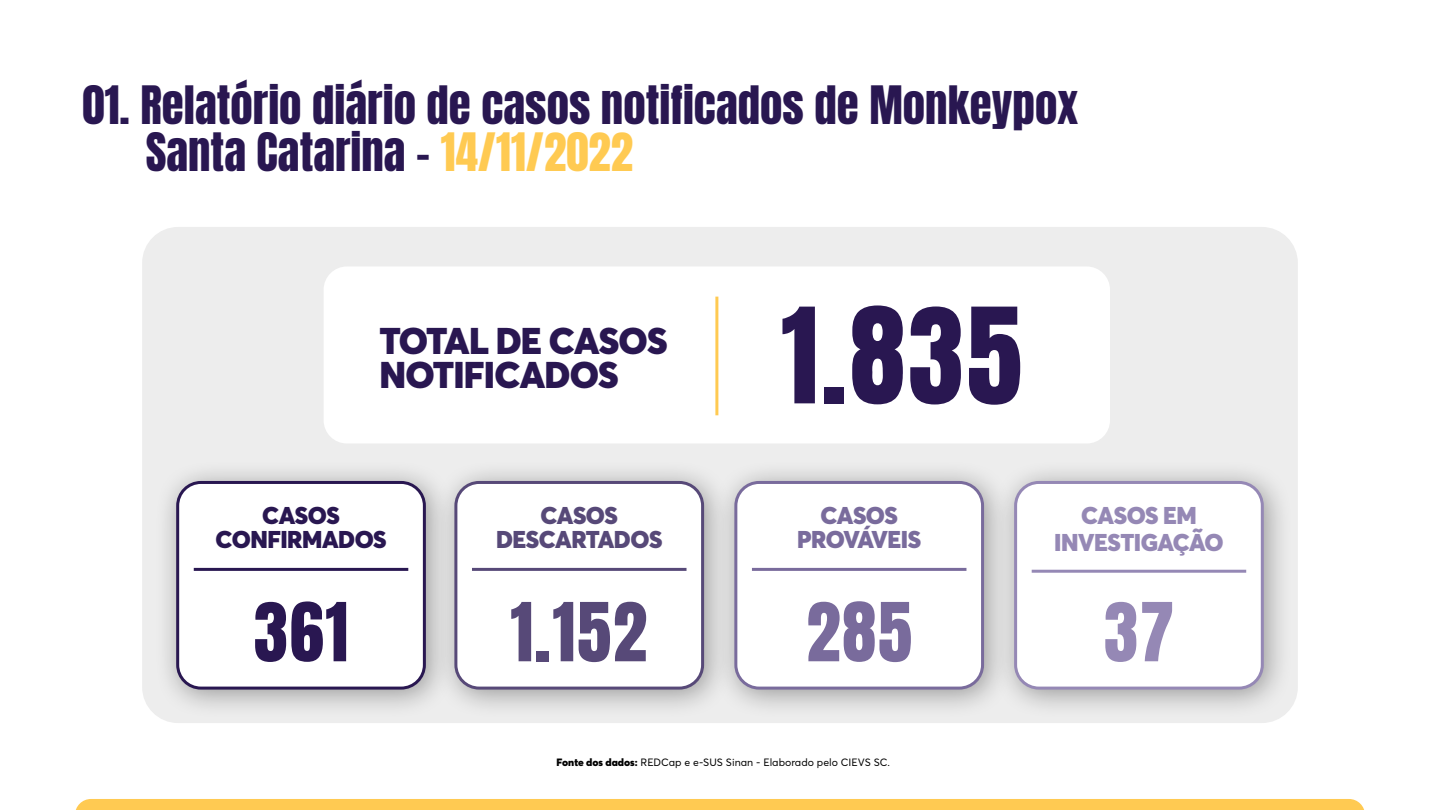
<style>
.page{position:relative;width:1440px;height:810px;background:#fff}
.page>*{position:absolute;margin:0;border:0;box-sizing:border-box;transform-origin:0 0}
.t1{font:112.5px "Anton";color:#291751}
.t2{font:69px "Anton";color:#574978}
.t3{font:69px "Anton";color:#796b9c}
.t4{font:69px "Anton";color:#291751}
.t5{font:69px "Anton";color:#9588b5}
.t6{font:45px/47.2px "Anton";color:#291751}
.t7{font:900 36.75px/34.5px "Averta";letter-spacing:-.02em;color:#291751}
.t8{font:900 24px/26.2px "Averta";letter-spacing:-.02em;color:#9588b5;text-align:center}
.t9{font:900 24px/24px "Averta";letter-spacing:-.02em;color:#291751;text-align:center}
.t10{font:900 24px/24px "Averta";letter-spacing:-.02em;color:#574978;text-align:center}
.t11{font:900 24px/24px "Averta";letter-spacing:-.02em;color:#796b9c;text-align:center}
.t12{font:10.5px "Averta";color:#000}
.s1{color:#ffca52}
.s2{font-weight:900}
</style>
<div class="page">
<div style="left:142px;top:227px;width:1156px;height:496px;background:#ededed;border-radius:36px"></div>
<div style="left:324px;top:266px;width:786px;height:177px;background:#fff;border-radius:23px"></div>
<div style="left:76px;top:799px;width:1288px;height:11px;background:#ffca52"></div>
<hr style="left:715px;top:297px;width:3px;height:118px;background:#ffca52">
<div style="left:713px;top:459px;width:300px;height:260px;background:#000;opacity:.35"></div>
<div style="left:736px;top:482px;width:247px;height:206px;background:#fff;border-radius:23px"></div>
<div style="left:734px;top:481px;width:250px;height:209px;border:3px solid #796b9c;border-radius:23px"></div>
<hr style="left:752px;top:568px;width:214px;height:3px;background:#796b9c">
<div style="left:155px;top:459px;width:300px;height:260px;background:#000;opacity:.35"></div>
<div style="left:178px;top:482px;width:246px;height:206px;background:#fff;border-radius:23px"></div>
<div style="left:176px;top:481px;width:250px;height:209px;border:3px solid #291751;border-radius:23px"></div>
<hr style="left:194px;top:568px;width:214px;height:3px;background:#291751">
<div style="left:433px;top:459px;width:300px;height:260px;background:#000;opacity:.35"></div>
<div style="left:456px;top:482px;width:247px;height:206px;background:#fff;border-radius:23px"></div>
<div style="left:454px;top:481px;width:250px;height:209px;border:3px solid #574978;border-radius:23px"></div>
<hr style="left:472px;top:568px;width:215px;height:3px;background:#574978">
<div style="left:992px;top:459px;width:301px;height:260px;background:#000;opacity:.35"></div>
<div style="left:1016px;top:482px;width:246px;height:206px;background:#fff;border-radius:23px"></div>
<div style="left:1014px;top:481px;width:250px;height:209px;border:3px solid #9588b5;border-radius:23px"></div>
<hr style="left:1032px;top:570px;width:214px;height:3px;background:#9588b5">
<p class="t6" style="left:146px;top:85px;width:934px;text-indent:-63px">01. Relatório diário de casos notificados de Monkeypox<br>Santa Catarina - <span class="s1">14/11/2022</span></p>
<p class="t7" style="left:379px;top:323px;width:290px">TOTAL DE CASOS<br>NOTIFICADOS</p>
<h1 class="t1" style="left:781px;top:299px;width:242px">1.835</h1>
<p class="t9" style="left:215px;top:503px;width:173px">CASOS<br>CONFIRMADOS</p>
<p class="t10" style="left:496px;top:503px;width:168px">CASOS<br>DESCARTADOS</p>
<h2 class="t4" style="left:254px;top:597px;width:96px">361</h2>
<h2 class="t2" style="left:510px;top:597px;width:138px">1.152</h2>
<p class="t11" style="left:797px;top:503px;width:125px">CASOS<br>PROVÁVEIS</p>
<h2 class="t3" style="left:806px;top:597px;width:107px">285</h2>
<p class="t12" style="left:557px;top:755px;width:335px"><span class="s2">Fonte dos dados:</span> REDCap e e-SUS Sinan - Elaborado pelo CIEVS SC.</p>
<p class="t8" style="left:1054px;top:502px;width:171px">CASOS EM<br>INVESTIGAÇÃO</p>
<h2 class="t5" style="left:1104px;top:597px;width:71px">37</h2>
</div>
